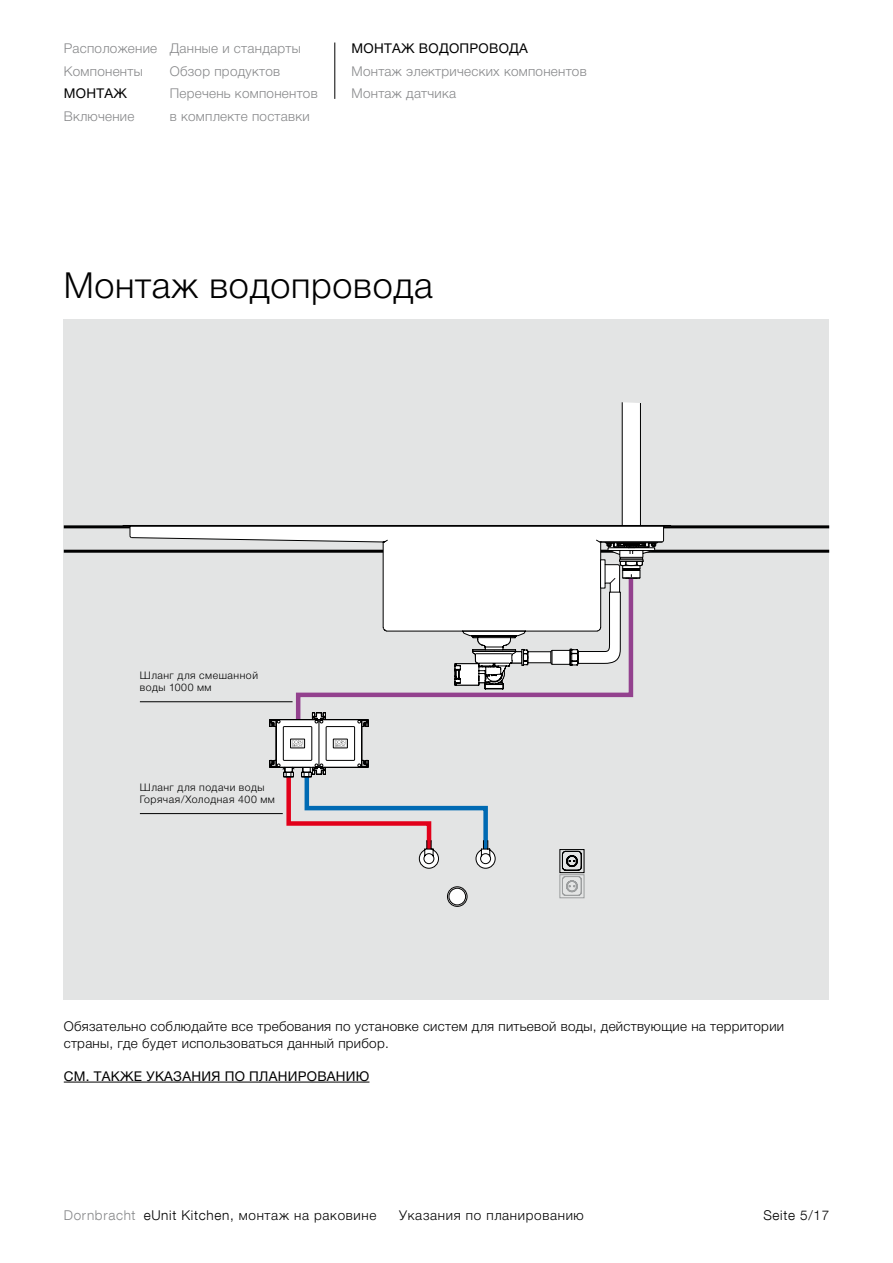
<style>
.page{position:relative;width:893px;height:1263px;background:#fff}
.page>*{position:absolute;margin:0;border:0;box-sizing:border-box;transform-origin:0 0}
.t1{font:300 36px "Helvetica Neue LTCYR";letter-spacing:.02em;color:#000}
.t2{font:300 13.5px/22.5px "Helvetica Neue LTCYR";letter-spacing:.02em;color:#87888a}
.t3{font:300 13.5px/16.5px "Helvetica Neue LTCYR";letter-spacing:.02em;color:#000}
.t4{font:300 13.5px "Helvetica Neue LTCYR";letter-spacing:.05em;color:#000}
.t5{font:13.5px "Helvetica Neue LTCYR";letter-spacing:.02em;color:#000}
.t6{font:300 13.5px "Helvetica Neue LT Com";letter-spacing:.05em;color:#000}
.t7{font:300 10.5px/12.6px "Helvetica Neue LTCYR";letter-spacing:.05em;color:#000}
.s1{font-family:"Helvetica Neue LT Com";color:#87888a}
.s2{font-family:"Helvetica Neue LT Com"}
</style>
<div class="page">
<hr style="left:64px;top:1082px;width:305px;height:1px;background:#000">
<div style="left:64px;top:319px;width:765px;height:680px;background:#e3e4e4"></div>
<hr style="left:64px;top:525px;width:765px;height:3px;background:#000">
<hr style="left:64px;top:550px;width:765px;height:3px;background:#000">
<svg style="left:295px;top:690px;width:339px;height:22px"></svg>
<svg style="left:447px;top:886px;width:21px;height:21px"></svg>
<svg style="left:559px;top:849px;width:26px;height:49px"></svg>
<svg style="left:269px;top:712px;width:227px;height:157px"></svg>
<svg style="left:621px;top:402px;width:19px;height:115px;fill:#fff"></svg>
<hr style="left:640px;top:403px;width:1px;height:122px;background:#000">
<hr style="left:622px;top:402px;width:1px;height:123px;background:#000">
<svg style="left:106px;top:517px;width:557px;height:36px"></svg>
<svg style="left:382px;top:539px;width:276px;height:151px"></svg>
<hr style="left:140px;top:701px;width:153px;height:1px;background:#000">
<hr style="left:140px;top:813px;width:143px;height:1px;background:#000">
<hr style="left:334px;top:43px;width:1px;height:56px;background:#000">
<p class="t2" style="left:64px;top:37px;width:95px">Расположение<br>Компоненты</p>
<p class="t5" style="left:64px;top:86px;width:65px">Монтаж</p>
<p class="t2" style="left:64px;top:105px;width:72px">Включение</p>
<p class="t2" style="left:170px;top:37px;width:149px">Данные и стандарты<br>Обзор продуктов<br>Перечень компонентов в комплекте поставки</p>
<p class="t5" style="left:352px;top:41px;width:12px">МОНТАЖ</p>
<p class="t5" style="left:419px;top:41px;width:110px">ВОДОП РОВОДА</p>
<p class="t2" style="left:352px;top:60px;width:237px">Монтаж электрических компонентов<br>Монтаж датчика</p>
<h1 class="t1" style="left:64px;top:265px;width:371px">Монтаж водопровода</h1>
<p class="t7" style="left:140px;top:669px;width:120px">Шланг для смешанной воды 1000 мм</p>
<p class="t7" style="left:140px;top:781px;width:137px">Шланг для подачи воды<br>Горячая/Холодная 400 мм</p>
<p class="t3" style="left:64px;top:1018px;width:722px">Обязательно соблюдайте все требования по установке систем для питьевой воды, действующие на территории страны, где будет использоваться данный прибор.</p>
<p class="t5" style="left:64px;top:1068px;width:111px">СМ . ТАКЖЕ УКАЗАНИ</p>
<p class="t5" style="left:211px;top:1068px;width:49px">Я ПО ПЛАНИ</p>
<p class="t5" style="left:298px;top:1068px;width:40px">РОВАНИ</p>
<p class="t5" style="left:356px;top:1068px;width:15px">Ю</p>
<p class="t4" style="left:64px;top:1208px;width:314px"><span class="s1">Dornbracht</span> <span class="s2">eUnit Kitchen,</span> монтаж на раковине</p>
<p class="t4" style="left:399px;top:1208px;width:186px">Указания по планированию</p>
<p class="t6" style="left:763px;top:1207px;width:67px">Seite 5/17</p>
</div>
